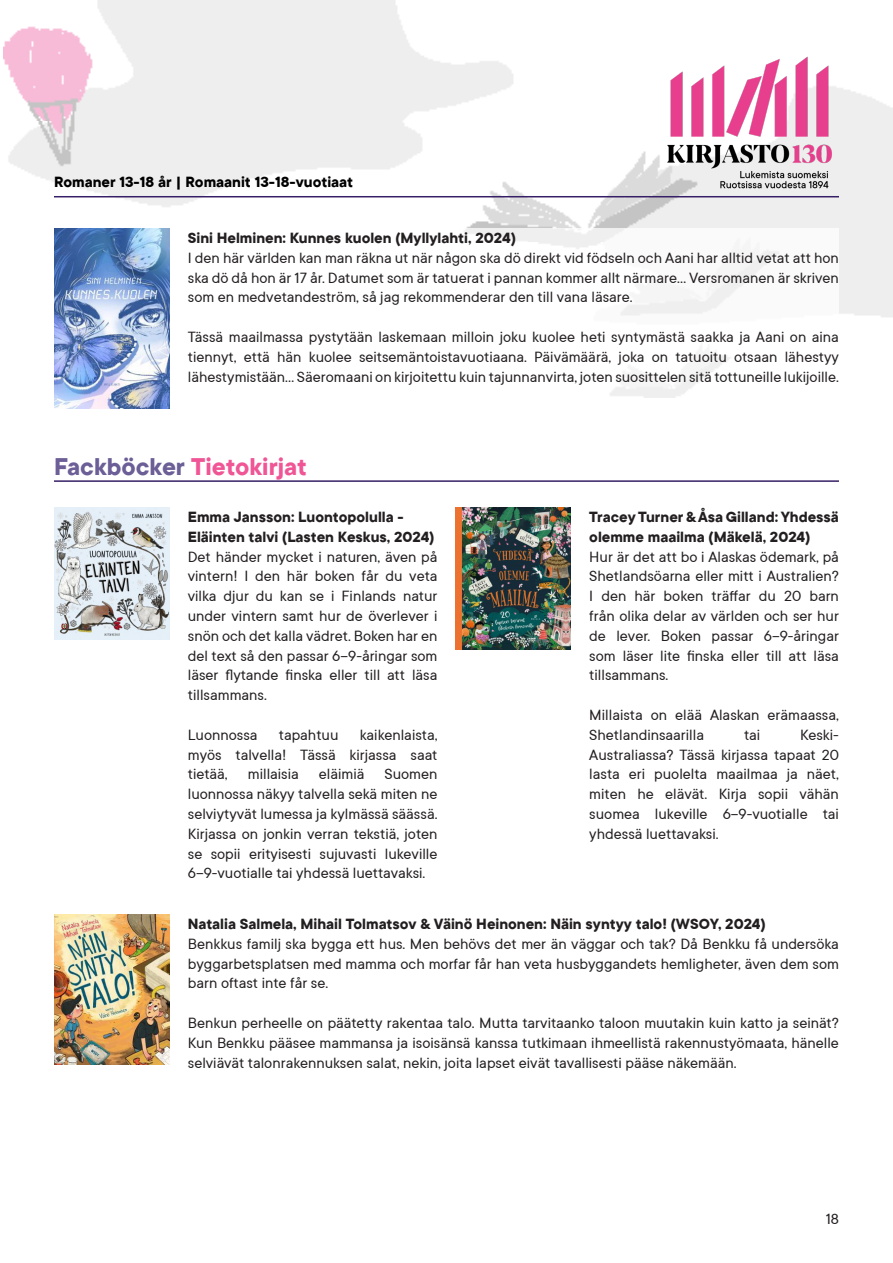
<style>
.page{position:relative;width:893px;height:1263px;background:#fff}
.page>*{position:absolute;margin:0;border:0;box-sizing:border-box;transform-origin:0 0}
.TOC_title{font:700 27px "TT Commons";color:#f05696}
.t1{font:16.5px/19.8px "TT Commons";color:#231f20;text-align:justify}
.t2{font:700 16.5px/19.8px "TT Commons";color:#231f20}
.Styckeformat_1{font:700 16.5px "TT Commons";color:#000}
.s1{color:#6c5e96}
</style>
<div class="page">
<img style="left:3px;top:0;width:890px;height:317px">
<img style="left:660px;top:54px;width:179px;height:136px">
<hr style="left:54px;top:480px;width:785px;height:2px;background:#361f66">
<img style="left:54px;top:507px;width:116px;height:133px">
<img style="left:456px;top:507px;width:115px;height:142px">
<img style="left:54px;top:915px;width:116px;height:150px">
<hr style="left:54px;top:196px;width:785px;height:1px;background:#361f66">
<div style="left:54px;top:228px;width:785px;height:174px;background:#fff"></div>
<img style="left:54px;top:229px;width:116px;height:179px">
<p class="Styckeformat_1" style="left:54px;top:171px;width:301px">Romaner 13-18 år | Romaanit 13-18-vuotiaat</p>
<p class="t2" style="left:188px;top:227px;width:330px">Sini Helminen: Kunnes kuolen (Myllylahti, 2024)</p>
<p class="t1" style="left:188px;top:247px;width:653px">I den här världen kan man räkna ut när någon ska dö direkt vid födseln och Aani har alltid vetat att hon ska dö då hon är 17 år. Datumet som är tatuerat i pannan kommer allt närmare... Versromanen är skriven som en medvetandeström, så jag rekommenderar den till vana läsare.</p>
<p class="t1" style="left:188px;top:326px;width:653px">Tässä maailmassa pystytään laskemaan milloin joku kuolee heti syntymästä saakka ja Aani on aina tiennyt, että hän kuolee seitsemäntoistavuotiaana. Päivämäärä, joka on tatuoitu otsaan lähestyy lähestymistään... Säeromaani on kirjoitettu kuin tajunnanvirta, joten suosittelen sitä tottuneille lukijoille.</p>
<p class="TOC_title" style="left:54px;top:449px;width:254px"><span class="s1">Fackböcker</span> Tietokirjat</p>
<p class="t2" style="left:188px;top:506px;width:248px">Emma Jansson: Luontopolulla -<br>Eläinten talvi (Lasten Keskus, 2024)</p>
<p class="t1" style="left:188px;top:546px;width:251px">Det händer mycket i naturen, även på vintern! I den här boken får du veta vilka djur du kan se i Finlands natur under vintern samt hur de överlever i snön och det kalla vädret. Boken har en del text så den passar 6–9-åringar som läser flytande finska eller till att läsa tillsammans.</p>
<p class="t1" style="left:188px;top:724px;width:71px">Luonnossa</p>
<p class="t1" style="left:279px;top:724px;width:61px">tapahtuu</p>
<p class="t1" style="left:188px;top:724px;width:251px;text-indent:172px">kaikenlaista, myös talvella! Tässä kirjassa saat tietää, millaisia eläimiä Suomen luonnossa näkyy talvella sekä miten ne selviytyvät lumessa ja kylmässä säässä.<br>Kirjassa on jonkin verran tekstiä, joten se sopii erityisesti sujuvasti lukeville 6–9-vuotialle tai yhdessä luettavaksi.</p>
<p class="t2" style="left:589px;top:506px;width:251px">Tracey Turner &amp; Åsa Gilland: Yhdessä olemme maailma (Mäkelä, 2024)</p>
<p class="t1" style="left:589px;top:546px;width:251px">Hur är det att bo i Alaskas ödemark, på Shetlandsöarna eller mitt i Australien?<br>I den här boken träffar du 20 barn från olika delar av världen och ser hur de lever. Boken passar 6–9-åringar som läser lite finska eller till att läsa tillsammans.</p>
<p class="t1" style="left:589px;top:704px;width:251px">Millaista on elää Alaskan erämaassa,<br>Shetlandinsaarilla</p>
<p class="t1" style="left:589px;top:724px;width:251px;text-indent:211px">Keski-Australiassa? Tässä kirjassa tapaat 20 lasta eri puolelta maailmaa ja näet, miten he elävät. Kirja sopii vähän suomea lukeville 6–9-vuotialle tai yhdessä luettavaksi.</p>
<p class="t1" style="left:744px;top:724px;width:18px">tai</p>
<p class="t2" style="left:188px;top:913px;width:579px">Natalia Salmela, Mihail Tolmatsov &amp; Väinö Heinonen: Näin syntyy talo! (WSOY, 2024)</p>
<p class="t1" style="left:188px;top:933px;width:653px">Benkkus familj ska bygga ett hus. Men behövs det mer än väggar och tak? Då Benkku få undersöka byggarbetsplatsen med mamma och morfar får han veta husbyggandets hemligheter, även dem som barn oftast inte får se.</p>
<p class="t1" style="left:188px;top:1012px;width:653px">Benkun perheelle on päätetty rakentaa talo. Mutta tarvitaanko taloon muutakin kuin katto ja seinät?<br>Kun Benkku pääsee mammansa ja isoisänsä kanssa tutkimaan ihmeellistä rakennustyömaata, hänelle selviävät talonrakennuksen salat, nekin, joita lapset eivät tavallisesti pääse näkemään.</p>
<p class="t1" style="left:826px;top:1208px;width:15px">18</p>
</div>
